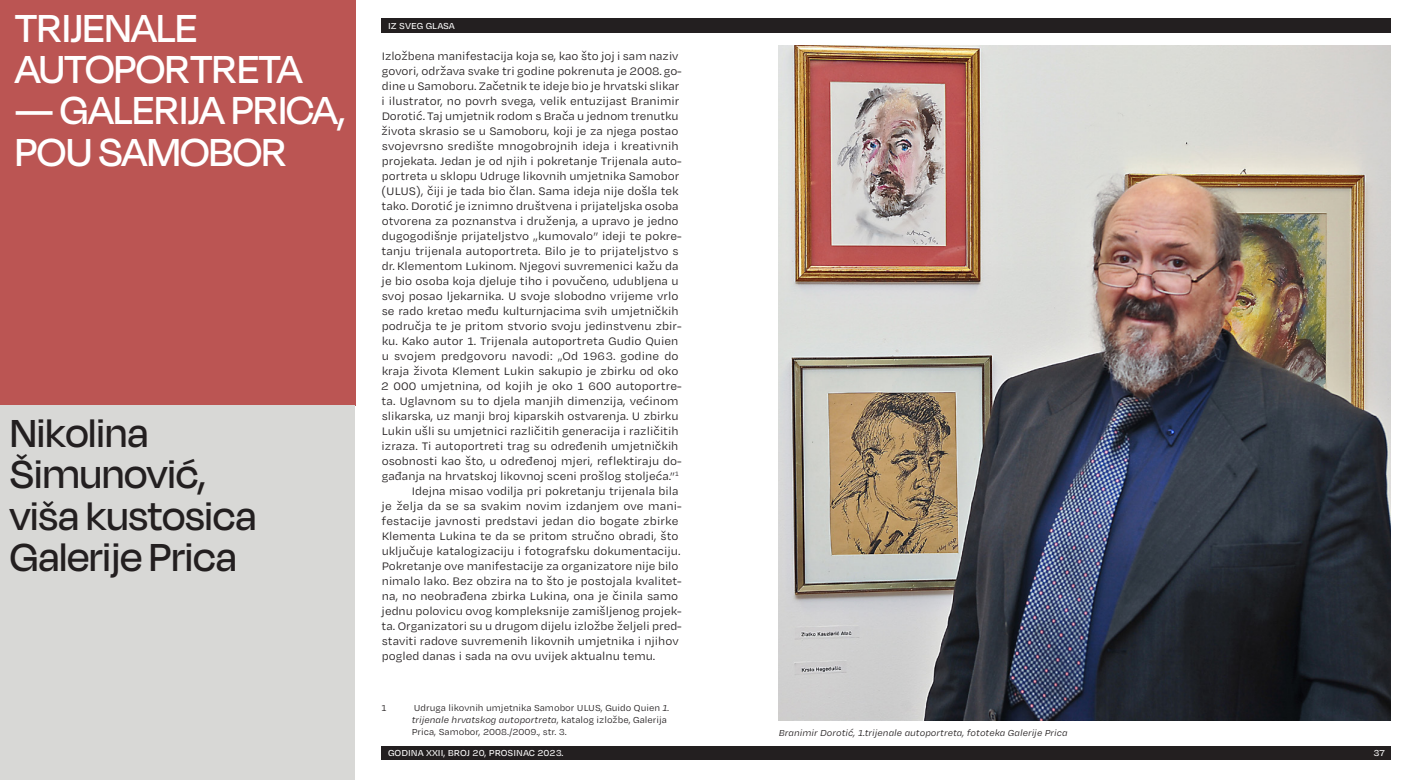
<style>
.page{position:relative;width:1418px;height:780px;background:#fff}
.page>*{position:absolute;margin:0;border:0;box-sizing:border-box;transform-origin:0 0}
.t1{font:500 45px/41.2px "Degular Display";color:#fff}
.t2{font:500 45px/41.2px "Degular Display";letter-spacing:.005em;color:#231f20}
.t3{font:12.5px "Degular Text";color:#231f20}
.t4{font:10px/12px "Degular Text";color:#231f20}
.t5{font:italic 10px "Degular Text";color:#231f20}
.t6{font:500 10px "Degular Text";color:#fff}
.s1{font-style:italic}
</style>
<div class="page">
<div style="left:0;top:0;width:356px;height:405px;background:#bb5553"></div>
<div style="left:381px;top:746px;width:1009px;height:13px;background:#231f20"></div>
<div style="left:381px;top:19px;width:1009px;height:14px;background:#231f20"></div>
<div style="left:0;top:405px;width:354px;height:375px;background:#d8d8d6"></div>
<img style="left:778px;top:45px;width:612px;height:675px">
<h1 class="t1" style="left:15px;top:6px;width:288px">TRIJENALE<br>AUTOPORTRETA</h1>
<h1 class="t1" style="left:15px;top:89px;width:331px">— GALERIJA PRICA,<br>POU SAMOBOR</h1>
<h1 class="t2" style="left:10px;top:411px;width:248px">Nikolina<br>Šimunović, viša kustosica<br>Galerije Prica</h1>
<p class="t6" style="left:388px;top:20px;width:68px">IZ SVEG GLASA</p>
<p class="t3" style="left:382px;top:48px;width:298px">Izložbena manifestacija koja se, kao što joj i sam naziv</p>
<p class="t3" style="left:382px;top:63px;width:301px">govori, održava svake tri godine pokrenuta je 2008. go-</p>
<p class="t3" style="left:382px;top:78px;width:299px">dine u Samoboru. Začetnik te ideje bio je hrvatski slikar</p>
<p class="t3" style="left:381px;top:93px;width:299px">i ilustrator, no povrh svega, velik entuzijast Branimir</p>
<p class="t3" style="left:382px;top:108px;width:298px">Dorotić. Taj umjetnik rodom s Brača u jednom trenutku</p>
<p class="t3" style="left:381px;top:123px;width:298px">života skrasio se u Samoboru, koji je za njega postao</p>
<p class="t3" style="left:382px;top:138px;width:298px">svojevrsno središte mnogobrojnih ideja i kreativnih</p>
<p class="t3" style="left:382px;top:153px;width:301px">projekata. Jedan je od njih i pokretanje Trijenala auto-</p>
<p class="t3" style="left:382px;top:168px;width:299px">portreta u sklopu Udruge likovnih umjetnika Samobor</p>
<p class="t3" style="left:381px;top:183px;width:299px">(ULUS), čiji je tada bio član. Sama ideja nije došla tek</p>
<p class="t3" style="left:381px;top:198px;width:298px">tako. Dorotić je iznimno društvena i prijateljska osoba</p>
<p class="t3" style="left:382px;top:213px;width:298px">otvorena za poznanstva i druženja, a upravo je jedno</p>
<p class="t3" style="left:382px;top:228px;width:301px">dugogodišnje prijateljstvo „kumovalo” ideji te pokre-</p>
<p class="t3" style="left:381px;top:243px;width:298px">tanju trijenala autoportreta. Bilo je to prijateljstvo s</p>
<p class="t3" style="left:382px;top:258px;width:298px">dr. Klementom Lukinom. Njegovi suvremenici kažu da</p>
<p class="t3" style="left:381px;top:273px;width:298px">je bio osoba koja djeluje tiho i povučeno, udubljena u</p>
<p class="t3" style="left:382px;top:288px;width:298px">svoj posao ljekarnika. U svoje slobodno vrijeme vrlo</p>
<p class="t3" style="left:382px;top:303px;width:298px">se rado kretao među kulturnjacima svih umjetničkih</p>
<p class="t3" style="left:382px;top:318px;width:301px">područja te je pritom stvorio svoju jedinstvenu zbir-</p>
<p class="t3" style="left:382px;top:333px;width:298px">ku. Kako autor 1. Trijenala autoportreta Gudio Quien</p>
<p class="t3" style="left:382px;top:348px;width:298px">u svojem predgovoru navodi: „Od 1963. godine do</p>
<p class="t3" style="left:382px;top:363px;width:298px">kraja života Klement Lukin sakupio je zbirku od oko</p>
<p class="t3" style="left:381px;top:378px;width:302px">2 000 umjetnina, od kojih je oko 1 600 autoportre-</p>
<p class="t3" style="left:381px;top:393px;width:298px">ta. Uglavnom su to djela manjih dimenzija, većinom</p>
<p class="t3" style="left:382px;top:408px;width:298px">slikarska, uz manji broj kiparskih ostvarenja. U zbirku</p>
<p class="t3" style="left:382px;top:423px;width:298px">Lukin ušli su umjetnici različitih generacija i različitih</p>
<p class="t3" style="left:381px;top:438px;width:298px">izraza. Ti autoportreti trag su određenih umjetničkih</p>
<p class="t3" style="left:382px;top:453px;width:301px">osobnosti kao što, u određenoj mjeri, reflektiraju do-</p>
<p class="t3" style="left:382px;top:468px;width:299px">gađanja na hrvatskoj likovnoj sceni prošlog stoljeća.”<sup>1</sup></p>
<p class="t3" style="left:412px;top:483px;width:268px">Idejna misao vodilja pri pokretanju trijenala bila</p>
<p class="t3" style="left:381px;top:498px;width:302px">je želja da se sa svakim novim izdanjem ove mani-</p>
<p class="t3" style="left:381px;top:513px;width:298px">festacije javnosti predstavi jedan dio bogate zbirke</p>
<p class="t3" style="left:382px;top:528px;width:298px">Klementa Lukina te da se pritom stručno obradi, što</p>
<p class="t3" style="left:382px;top:543px;width:300px">uključuje katalogizaciju i fotografsku dokumentaciju.</p>
<p class="t3" style="left:382px;top:558px;width:298px">Pokretanje ove manifestacije za organizatore nije bilo</p>
<p class="t3" style="left:382px;top:573px;width:301px">nimalo lako. Bez obzira na to što je postojala kvalitet-</p>
<p class="t3" style="left:382px;top:588px;width:298px">na, no neobrađena zbirka Lukina, ona je činila samo</p>
<p class="t3" style="left:381px;top:603px;width:302px">jednu polovicu ovog kompleksnije zamišljenog projek-</p>
<p class="t3" style="left:381px;top:618px;width:302px">ta. Organizatori su u drugom dijelu izložbe željeli pred-</p>
<p class="t3" style="left:382px;top:633px;width:298px">staviti radove suvremenih likovnih umjetnika i njihov</p>
<p class="t3" style="left:382px;top:648px;width:275px">pogled danas i sada na ovu uvijek aktualnu temu.</p>
<p class="t4" style="left:381px;top:701px;width:7px">1</p>
<p class="t4" style="left:412px;top:701px;width:259px">Udruga likovnih umjetnika Samobor ULUS, Guido Quien <span class="s1">1. trijenale hrvatskog autoportreta</span>, katalog izložbe, Galerija<br>Prica, Samobor, 2008./2009., str. 3.</p>
<p class="t5" style="left:778px;top:726px;width:290px">Branimir Dorotić, 1.trijenale autoportreta, fototeka Galerije Prica</p>
<p class="t6" style="left:388px;top:746px;width:177px">GODINA XXII, BROJ 20, PROSINAC 2023.</p>
<p class="t6" style="left:1373px;top:746px;width:13px">37</p>
</div>
